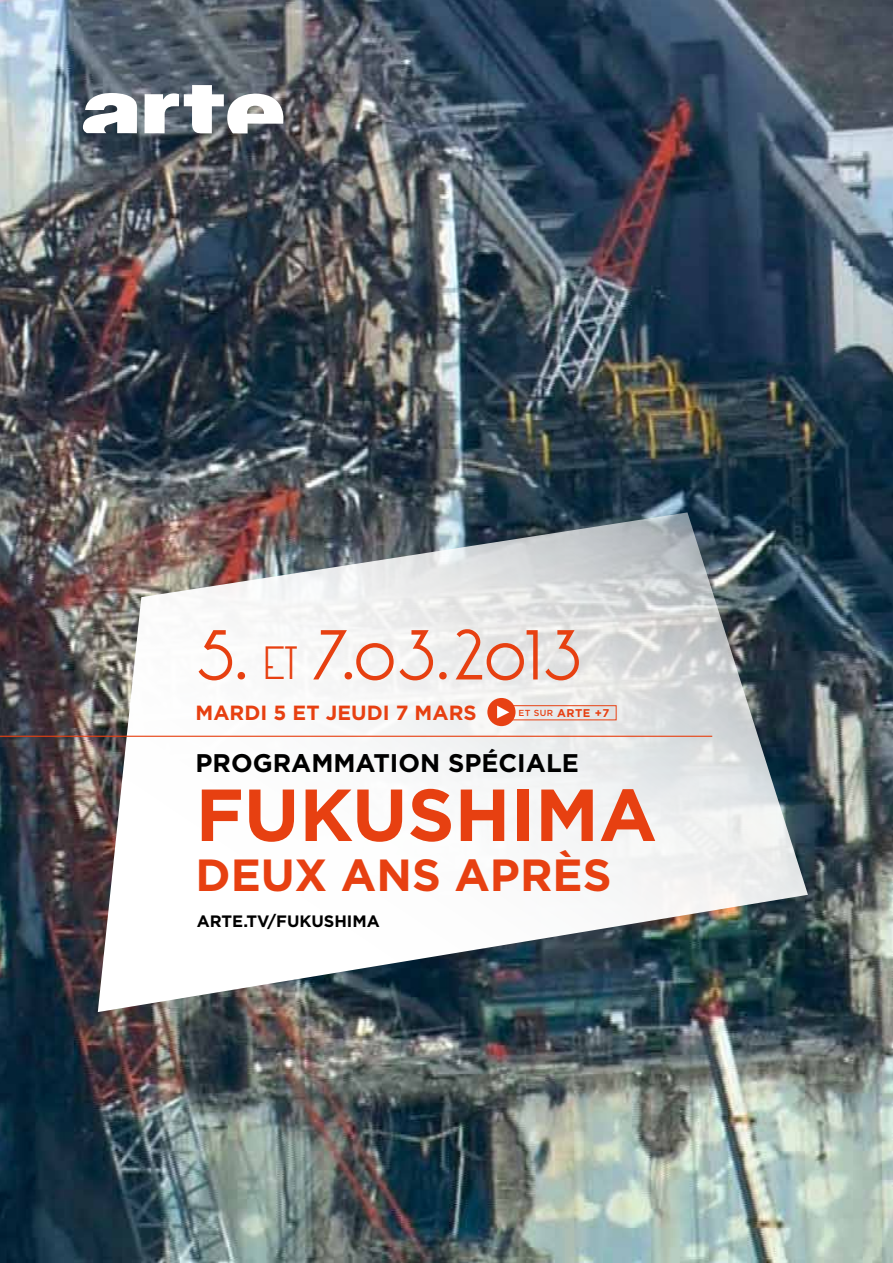
<style>
.page{position:relative;width:893px;height:1263px;background:#fff}
.page>*{position:absolute;margin:0;border:0;box-sizing:border-box;transform-origin:0 0}
.t1{font:700 73.5px "Gotham";color:#e74011}
.t2{font:67.5px "Oksana MOD";letter-spacing:-.03em;color:#e74011}
.t3{font:700 45px "Gotham";color:#e74011}
.t4{font:700 25.5px "Gotham";color:#000}
.t5{font:700 20.55px "Gotham";color:#e74011}
.t6{font:700 16.5px "Gotham";color:#000}
.t7{font:700 11.25px "Gotham";color:#e74113}
.s1{font-size:36px}
.s2{font-weight:500;font-size:8.85px}
</style>
<div class="page">
<img style="left:0;top:0;width:893px;height:1263px">
<img style="left:98px;top:512px;width:710px;height:500px">
<svg style="left:83px;top:85px;width:206px;height:48px"></svg>
<hr style="left:0;top:736px;width:712px;height:1px;background:#e74011">
<div style="left:503px;top:705px;width:114px;height:15px;border:1px solid #e74113"></div>
<div style="left:487px;top:698px;width:28px;height:28px;background:#e74113;border-radius:50%"></div>
<svg style="left:497px;top:706px;width:12px;height:12px"></svg>
<h2 class="t2" style="left:196px;top:602px;width:388px">5. <span class="s1">et</span> 7.03.2013</h2>
<p class="t5" style="left:196px;top:699px;width:283px">MARDI 5 ET JEUDI 7 MARS</p>
<p class="t4" style="left:196px;top:746px;width:385px">PROGRAMMATION SPÉCIALE</p>
<h1 class="t1" style="left:196px;top:766px;width:463px">FUKUSHIMA</h1>
<h3 class="t3" style="left:196px;top:845px;width:417px">DEUX ANS APRÈS</h3>
<p class="t6" style="left:197px;top:911px;width:185px">ARTE.TV/FUKUSHIMA</p>
<p class="t7" style="left:519px;top:705px;width:92px"><span class="s2">ET SUR</span> ARTE +7</p>
</div>
